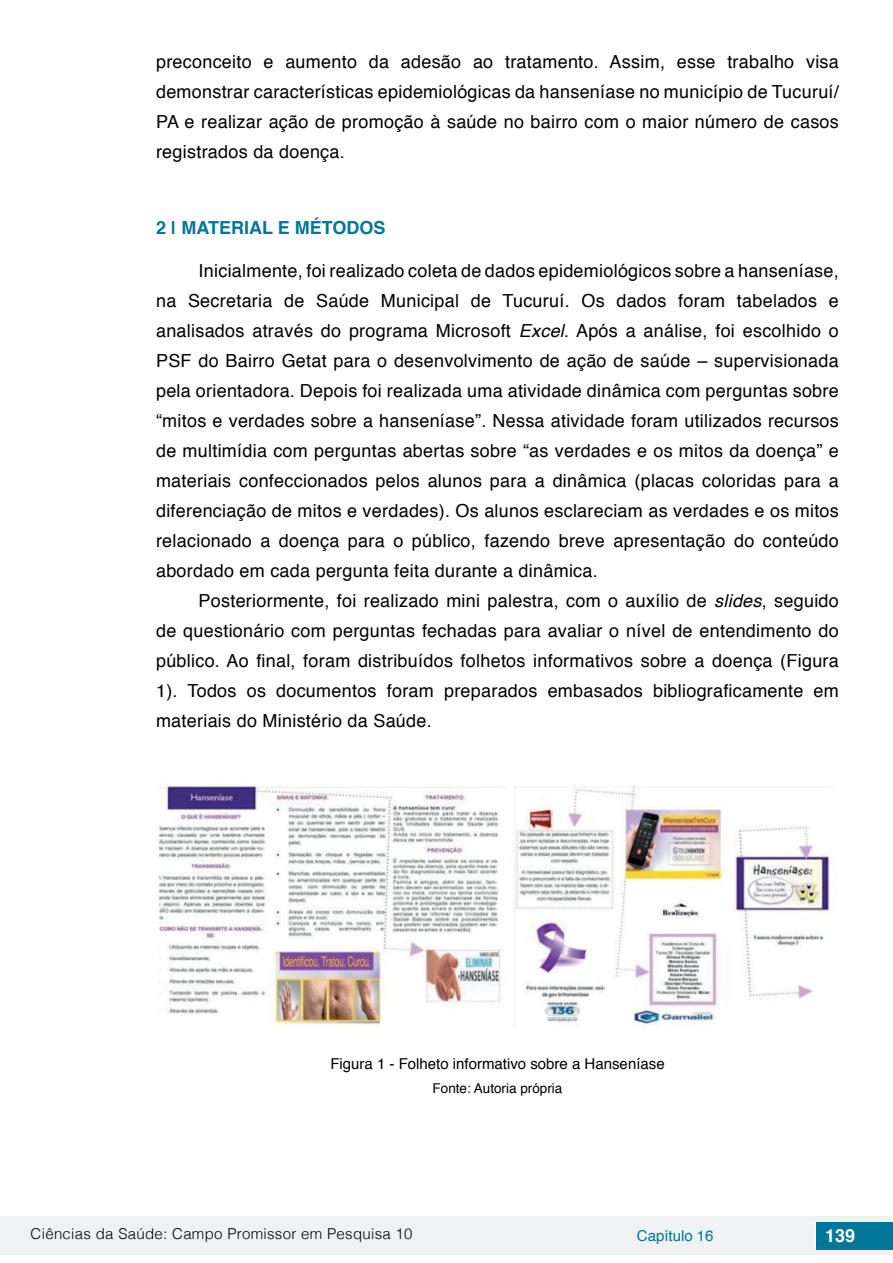
<style>
.page{position:relative;width:893px;height:1263px;background:#fff}
.page>*{position:absolute;margin:0;border:0;box-sizing:border-box;transform-origin:0 0}
.t1{font:18px/30px "Helvetica";letter-spacing:.015em;color:#000;text-align:justify}
.t2{font:700 18px "Helvetica";color:#007699}
.t3{font:700 18px "Helvetica";color:#fff}
.t4{font:300 15px "Helvetica";letter-spacing:.02em;color:#000}
.t5{font:15px "Helvetica";color:#000}
.t6{font:15px "Helvetica";color:#007699}
.t7{font:13.5px "Helvetica";color:#000}
.s1{font-style:italic}
</style>
<div class="page">
<div style="left:1px;top:1216px;width:891px;height:38px;background:#f0f1f2"></div>
<div style="left:816px;top:1222px;width:77px;height:27px;background:#007699"></div>
<svg style="left:815px;top:1224px;width:1px;height:24px"></svg>
<img style="left:158px;top:784px;width:672px;height:244px">
<p class="t1" style="left:156px;top:47px;width:684px">preconceito e aumento da adesão ao tratamento. Assim, esse trabalho visa demonstrar características epidemiológicas da hanseníase no município de Tucuruí/ PA e realizar ação de promoção à saúde no bairro com o maior número de casos registrados da doença.</p>
<p class="t2" style="left:156px;top:213px;width:231px">2 | MATERIAL E MÉTODOS</p>
<p class="t1" style="left:156px;top:256px;width:684px;text-indent:43px">Inicialmente, foi realizado coleta de dados epidemiológicos sobre a hanseníase, na Secretaria de Saúde Municipal de Tucuruí. Os dados foram tabelados e analisados através do programa Microsoft <span class="s1">Excel</span>. Após a análise, foi escolhido o PSF do Bairro Getat para o desenvolvimento de ação de saúde – supervisionada pela orientadora. Depois foi realizada uma atividade dinâmica com perguntas sobre “mitos e verdades sobre a hanseníase”. Nessa atividade foram utilizados recursos de multimídia com perguntas abertas sobre “as verdades e os mitos da doença” e materiais confeccionados pelos alunos para a dinâmica (placas coloridas para a diferenciação de mitos e verdades). Os alunos esclareciam as verdades e os mitos relacionado a doença para o público, fazendo breve apresentação do conteúdo abordado em cada pergunta feita durante a dinâmica.</p>
<p class="t1" style="left:156px;top:586px;width:684px;text-indent:43px">Posteriormente, foi realizado mini palestra, com o auxílio de <span class="s1">slides</span>, seguido de questionário com perguntas fechadas para avaliar o nível de entendimento do público. Ao final, foram distribuídos folhetos informativos sobre a doença (Figura 1). Todos os documentos foram preparados embasados bibliograficamente em materiais do Ministério da Saúde.</p>
<p class="t5" style="left:330px;top:1052px;width:336px">Figura 1 - Folheto informativo sobre a Hanseníase</p>
<p class="t7" style="left:433px;top:1078px;width:131px">Fonte: Autoria própria</p>
<p class="t4" style="left:31px;top:1221px;width:383px">Ciências da Saúde: Campo Promissor em Pesquisa 10</p>
<p class="t6" style="left:637px;top:1224px;width:78px">Capítulo 16</p>
<p class="t3" style="left:825px;top:1221px;width:32px">139</p>
</div>
